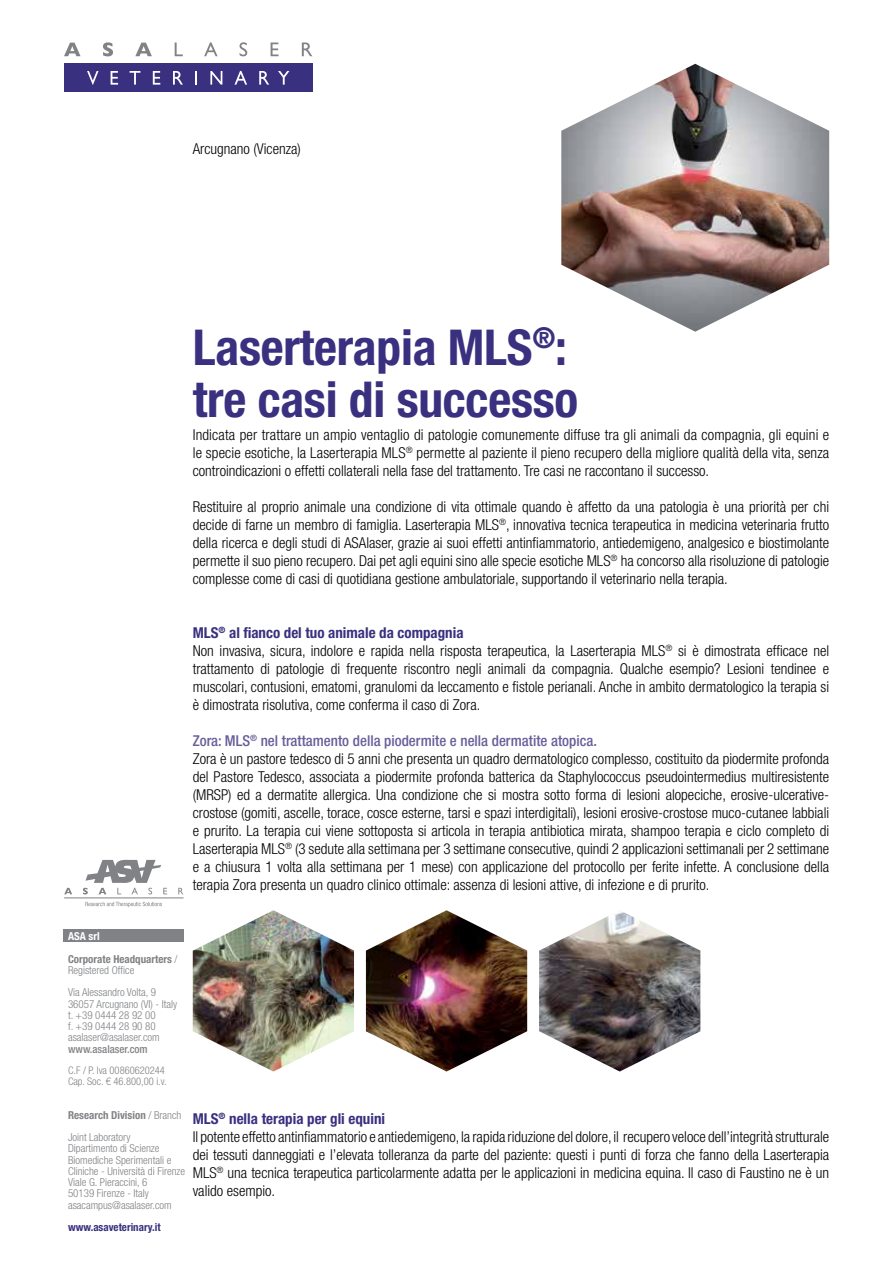
<style>
.page{position:relative;width:893px;height:1263px;background:#fff}
.page>*{position:absolute;margin:0;border:0;box-sizing:border-box;transform-origin:0 0}
.t1{font:700 condensed 49.5px/52.5px "Helvetica Neue LT Std";letter-spacing:-.005em;color:#39307f}
.t2{font:300 condensed 15px/18px "Helvetica Neue LT Std";color:#000}
.t3{font:300 condensed 15px/18px "Helvetica Neue LT Com";color:#000;text-align:justify}
.t4{font:300 condensed 10.95px/11.2px "Helvetica Neue LT Std";color:#808285}
.t5{font:700 condensed 10.95px/22.5px "Helvetica Neue LT Std";color:#808285}
.t6{font:700 condensed 10.95px "Helvetica Neue LT Std";color:#39307f}
.t7{font:500 condensed 10.95px "Helvetica Neue LT Std";color:#808285}
.t8{font:300 condensed 10.5px/11.2px "Helvetica Neue LT Std";color:#808285}
.s1{font-weight:700;color:#39307f}
.s2{font-weight:500;color:#695e99}
.s3{color:#fff}
.s4{font-weight:300}
.s5{font-stretch:normal}
.s6{font-weight:700}
</style>
<div class="page">
<img style="left:561px;top:64px;width:268px;height:268px">
<img style="left:193px;top:910px;width:161px;height:161px">
<img style="left:366px;top:910px;width:161px;height:161px">
<img style="left:539px;top:912px;width:161px;height:159px">
<div style="left:64px;top:929px;width:120px;height:13px;background:#808285"></div>
<svg style="left:64px;top:42px;width:248px;height:14px"></svg>
<div style="left:64px;top:64px;width:249px;height:28px;background:#39307f"></div>
<svg style="left:87px;top:71px;width:12px;height:14px"></svg>
<svg style="left:111px;top:71px;width:7px;height:14px"></svg>
<svg style="left:130px;top:71px;width:10px;height:14px"></svg>
<svg style="left:153px;top:71px;width:7px;height:14px"></svg>
<svg style="left:173px;top:71px;width:10px;height:14px"></svg>
<svg style="left:195px;top:71px;width:2px;height:14px"></svg>
<svg style="left:210px;top:71px;width:12px;height:14px"></svg>
<svg style="left:234px;top:71px;width:13px;height:14px"></svg>
<svg style="left:259px;top:71px;width:10px;height:14px"></svg>
<svg style="left:278px;top:71px;width:11px;height:14px"></svg>
<svg style="left:85px;top:902px;width:77px;height:5px"></svg>
<svg style="left:64px;top:860px;width:119px;height:34px"></svg>
<hr style="left:64px;top:898px;width:120px;height:1px;background:#808285">
<p class="t2" style="left:193px;top:140px;width:109px">Arcugnano (Vicenza)</p>
<h1 class="t1" style="left:193px;top:320px;width:387px">Laserterapia MLS<sup>®</sup>: tre casi di successo</h1>
<p class="t3" style="left:193px;top:425px;width:638px">Indicata per trattare un ampio ventaglio di patologie comunemente diffuse tra gli animali da compagnia, gli equini e le specie esotiche, la Laserterapia MLS<sup>®</sup> permette al paziente il pieno recupero della migliore qualità della vita, senza controindicazioni o effetti collaterali nella fase del trattamento. Tre casi ne raccontano il successo.</p>
<p class="t2" style="left:193px;top:497px;width:638px;text-align:justify">Restituire al proprio animale una condizione di vita ottimale quando è affetto da una patologia è una priorità per chi decide di farne un membro di famiglia. Laserterapia MLS<sup>®</sup>, innovativa tecnica terapeutica in medicina veterinaria frutto della ricerca e degli studi di ASAlaser, grazie ai suoi effetti antinfiammatorio, antiedemigeno, analgesico e biostimolante permette il suo pieno recupero. Dai pet agli equini sino alle specie esotiche MLS<sup>®</sup> ha concorso alla risoluzione di patologie complesse come di casi di quotidiana gestione ambulatoriale, supportando il veterinario nella terapia.</p>
<p class="t2" style="left:193px;top:623px;width:638px"><span class="s1">MLS</span><sup>®</sup> <span class="s1">al fianco del tuo animale da compagnia<br></span>Non invasiva, sicura, indolore e rapida nella risposta terapeutica, la Laserterapia MLS<sup>®</sup> si è dimostrata efficace nel trattamento di patologie di frequente riscontro negli animali da compagnia. Qualche esempio? Lesioni tendinee e muscolari, contusioni, ematomi, granulomi da leccamento e fistole perianali. Anche in ambito dermatologico la terapia si è dimostrata risolutiva, come conferma il caso di Zora.</p>
<p class="t2" style="left:193px;top:731px;width:638px"><span class="s2">Zora: MLS</span><sup>®</sup> <span class="s2">nel trattamento della piodermite e nella dermatite atopica.<br></span>Zora è un pastore tedesco di 5 anni che presenta un quadro dermatologico complesso, costituito da piodermite profonda del Pastore Tedesco, associata a piodermite profonda batterica da Staphylococcus pseudointermedius multiresistente (MRSP) ed a dermatite allergica. Una condizione che si mostra sotto forma di lesioni alopeciche, erosive-ulcerative&shy;crostose (gomiti, ascelle, torace, cosce esterne, tarsi e spazi interdigitali), lesioni erosive-crostose muco-cutanee labbiali e prurito. La terapia cui viene sottoposta si articola in terapia antibiotica mirata, shampoo terapia e ciclo completo di Laserterapia MLS<sup>®</sup> (3 sedute alla settimana per 3 settimane consecutive, quindi 2 applicazioni settimanali per 2 settimane e a chiusura 1 volta alla settimana per 1 mese) con applicazione del protocollo per ferite infette. A conclusione della terapia Zora presenta un quadro clinico ottimale: assenza di lesioni attive, di infezione e di prurito.</p>
<p class="t5" style="left:68px;top:925px;width:111px"><span class="s3">ASA srl<br></span>Corporate Headquarters <span class="s4">/</span></p>
<p class="t4" style="left:68px;top:959px;width:89px;line-height:22.5px">Registered Office<br>Via Alessandro Volta, 9</p>
<p class="t4" style="left:68px;top:998px;width:111px">36057 Arcugnano (VI) - Italy t. +39 0444 28 92 00<br>f. +39 0444 28 90 80 asalaser@asalaser.com</p>
<p class="t7" style="left:68px;top:1042px;width:81px">www.asalaser.com</p>
<p class="t8" style="left:68px;top:1064px;width:100px">C.F / P. Iva 00860620244<br>Cap. Soc. <span class="s5">€</span> 46.800,00 i.v.</p>
<p class="t4" style="left:68px;top:1103px;width:115px;line-height:22.5px"><span class="s6">Research Division</span> / Branch<br>Joint Laboratory</p>
<p class="t4" style="left:68px;top:1143px;width:119px">Dipartimento di Scienze<br>Biomediche Sperimentali e<br>Cliniche - Università di Firenze<br>Viale G. Pieraccini, 6<br>50139 Firenze - Italy asacampus@asalaser.com</p>
<p class="t6" style="left:68px;top:1220px;width:94px">www.asaveterinary.it</p>
<p class="t2" style="left:193px;top:1109px;width:638px"><span class="s1">MLS</span><sup>®</sup> <span class="s1">nella terapia per gli equini<br></span>Il potente effetto antinfiammatorio e antiedemigeno, la rapida riduzione del dolore, il recupero veloce dell’integrità strutturale dei tessuti danneggiati e l’elevata tolleranza da parte del paziente: questi i punti di forza che fanno della Laserterapia MLS<sup>®</sup> una tecnica terapeutica particolarmente adatta per le applicazioni in medicina equina. Il caso di Faustino ne è un valido esempio.</p>
</div>
